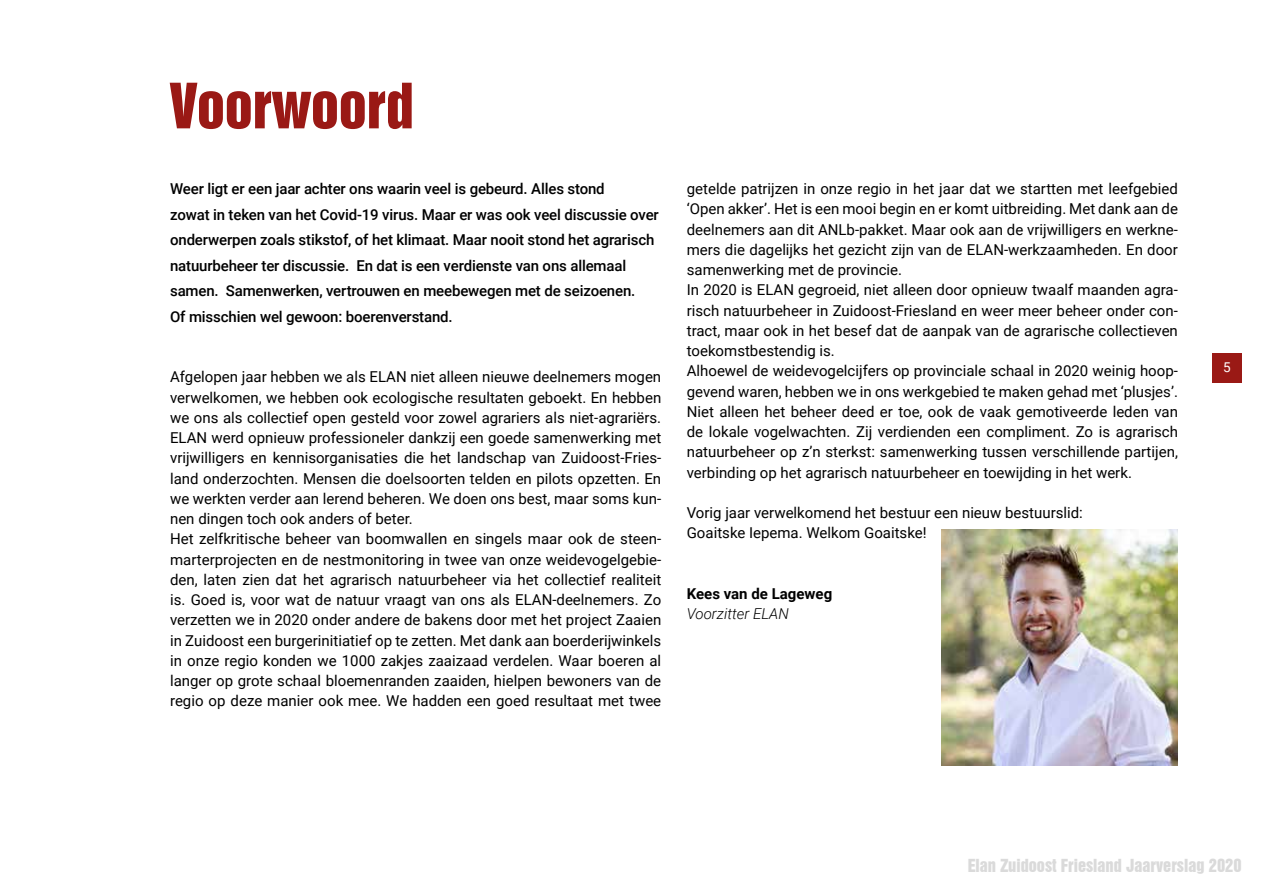
<style>
.page{position:relative;width:1263px;height:893px;background:#fff}
.page>*{position:absolute;margin:0;border:0;box-sizing:border-box;transform-origin:0 0}
.t1{font:57px "Swiss 921 BT Regular A";color:#9a1915}
.t2{font:16.5px "Swiss 921 BT Regular A";color:#dadada}
.t3{font:15px/20.2px "Roboto";color:#000}
.t4{font:500 15px/25.5px "Roboto";letter-spacing:-.01em;color:#000}
.t5{font:700 15px "Roboto";color:#000}
.t6{font:italic 300 15px "Roboto";color:#000}
.t7{font:13.5px "Roboto";color:#fff}
</style>
<div class="page">
<div style="left:1212px;top:353px;width:30px;height:30px;background:#9a1915"></div>
<img style="left:941px;top:529px;width:237px;height:236px">
<h1 class="t1" style="left:170px;top:69px;width:245px">Voorwoord</h1>
<p class="t4" style="left:170px;top:175px;width:490px">Weer ligt er een jaar achter ons waarin veel is gebeurd. Alles stond<br>zowat in teken van het Covid-19 virus. Maar er was ook veel discussie over onderwerpen zoals stikstof, of het klimaat. Maar nooit stond het agrarisch natuurbeheer ter discussie. En dat is een verdienste van ons allemaal samen. Samenwerken, vertrouwen en meebewegen met de seizoenen.<br>Of misschien wel gewoon: boerenverstand.</p>
<p class="t3" style="left:170px;top:366px;width:493px">Afgelopen jaar hebben we als ELAN niet alleen nieuwe deelnemers mogen verwelkomen, we hebben ook ecologische resultaten geboekt. En hebben we ons als collectief open gesteld voor zowel agrariers als niet-agrariërs.<br>ELAN werd opnieuw professioneler dankzij een goede samenwerking met vrijwilligers en kennisorganisaties die het landschap van Zuidoost-Fries&shy;land onderzochten. Mensen die doelsoorten telden en pilots opzetten. En we werkten verder aan lerend beheren. We doen ons best, maar soms kun&shy;nen dingen toch ook anders of beter.<br>Het zelfkritische beheer van boomwallen en singels maar ook de steen&shy;marterprojecten en de nestmonitoring in twee van onze weidevogelgebie&shy;den, laten zien dat het agrarisch natuurbeheer via het collectief realiteit is. Goed is, voor wat de natuur vraagt van ons als ELAN-deelnemers. Zo verzetten we in 2020 onder andere de bakens door met het project Zaaien in Zuidoost een burgerinitiatief op te zetten. Met dank aan boerderijwinkels in onze regio konden we 1000 zakjes zaaizaad verdelen. Waar boeren al langer op grote schaal bloemenranden zaaiden, hielpen bewoners van de regio op deze manier ook mee. We hadden een goed resultaat met twee</p>
<p class="t3" style="left:687px;top:178px;width:493px">getelde patrijzen in onze regio in het jaar dat we startten met leefgebied ‘Open akker’. Het is een mooi begin en er komt uitbreiding. Met dank aan de deelnemers aan dit ANLb-pakket. Maar ook aan de vrijwilligers en werkne&shy;mers die dagelijks het gezicht zijn van de ELAN-werkzaamheden. En door samenwerking met de provincie.<br>In 2020 is ELAN gegroeid, niet alleen door opnieuw twaalf maanden agra&shy;risch natuurbeheer in Zuidoost-Friesland en weer meer beheer onder con&shy;tract, maar ook in het besef dat de aanpak van de agrarische collectieven toekomstbestendig is.<br>Alhoewel de weidevogelcijfers op provinciale schaal in 2020 weinig hoop&shy;gevend waren, hebben we in ons werkgebied te maken gehad met ‘plusjes’.<br>Niet alleen het beheer deed er toe, ook de vaak gemotiveerde leden van de lokale vogelwachten. Zij verdienden een compliment. Zo is agrarisch natuurbeheer op z’n sterkst: samenwerking tussen verschillende partijen, verbinding op het agrarisch natuurbeheer en toewijding in het werk.</p>
<p class="t3" style="left:687px;top:502px;width:398px">Vorig jaar verwelkomend het bestuur een nieuw bestuurslid:<br>Goaitske Iepema. Welkom Goaitske!</p>
<p class="t5" style="left:687px;top:583px;width:147px">Kees van de Lageweg</p>
<p class="t6" style="left:687px;top:603px;width:104px">Voorzitter ELAN</p>
<p class="t7" style="left:1223px;top:357px;width:9px">5</p>
<p class="t2" style="left:968px;top:855px;width:276px">Elan Zuidoost Friesland Jaarverslag 2020</p>
</div>
